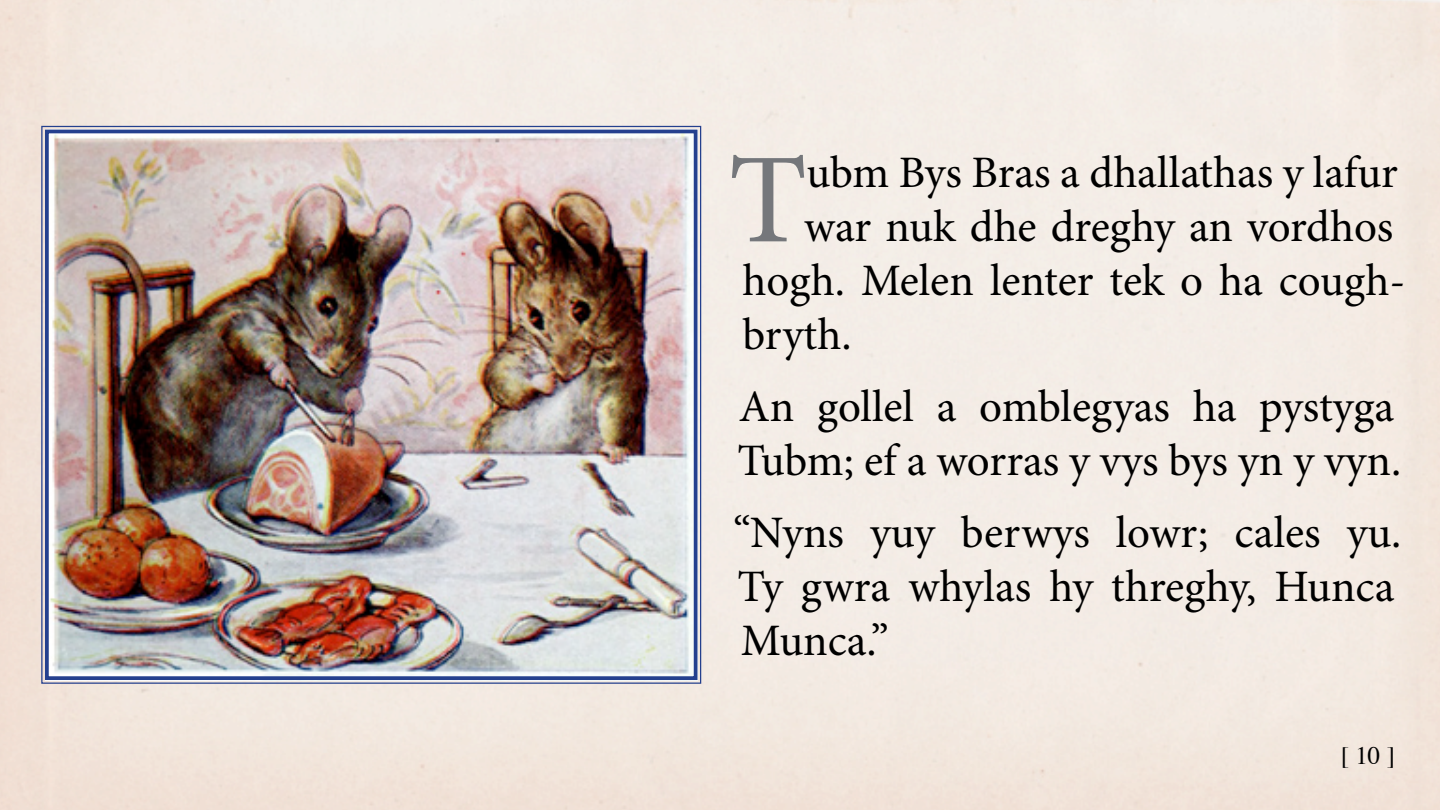
<style>
.page{position:relative;width:1440px;height:810px;background:#fff}
.page>*{position:absolute;margin:0;border:0;box-sizing:border-box;transform-origin:0 0}
.t1{font:128px "Minion Pro";color:#75777b}
.t2{font:45px/54px "Minion Pro";color:#000}
.t3{font:25px "Times";color:#000}
</style>
<div class="page">
<img style="left:41px;top:125px;width:661px;height:559px">
<div style="left:45px;top:130px;width:653px;height:550px;border:4px solid #24408e"></div>
<p class="t1" style="left:728px;top:115px;width:81px">T</p>
<p class="t2" style="left:807px;top:146px;width:593px">ubm Bys Bras a dhallathas y lafur</p>
<p class="t2" style="left:804px;top:200px;width:591px">war nuk dhe dreghy an vordhos</p>
<p class="t2" style="left:743px;top:254px;width:664px">hogh. Melen lenter tek o ha cough-</p>
<p class="t2" style="left:743px;top:308px;width:106px">bryth.</p>
<p class="t2" style="left:738px;top:380px;width:660px">An gollel a omblegyas ha pystyga<br>Tubm; ef a worras y vys bys yn y vyn.</p>
<p class="t2" style="left:733px;top:506px;width:665px;text-align:justify">“Nyns yuy berwys lowr; cales yu.<br>Ty gwra whylas hy threghy, Hunca Munca.”</p>
<p class="t3" style="left:1341px;top:733px;width:56px">[ 10 ]</p>
</div>
